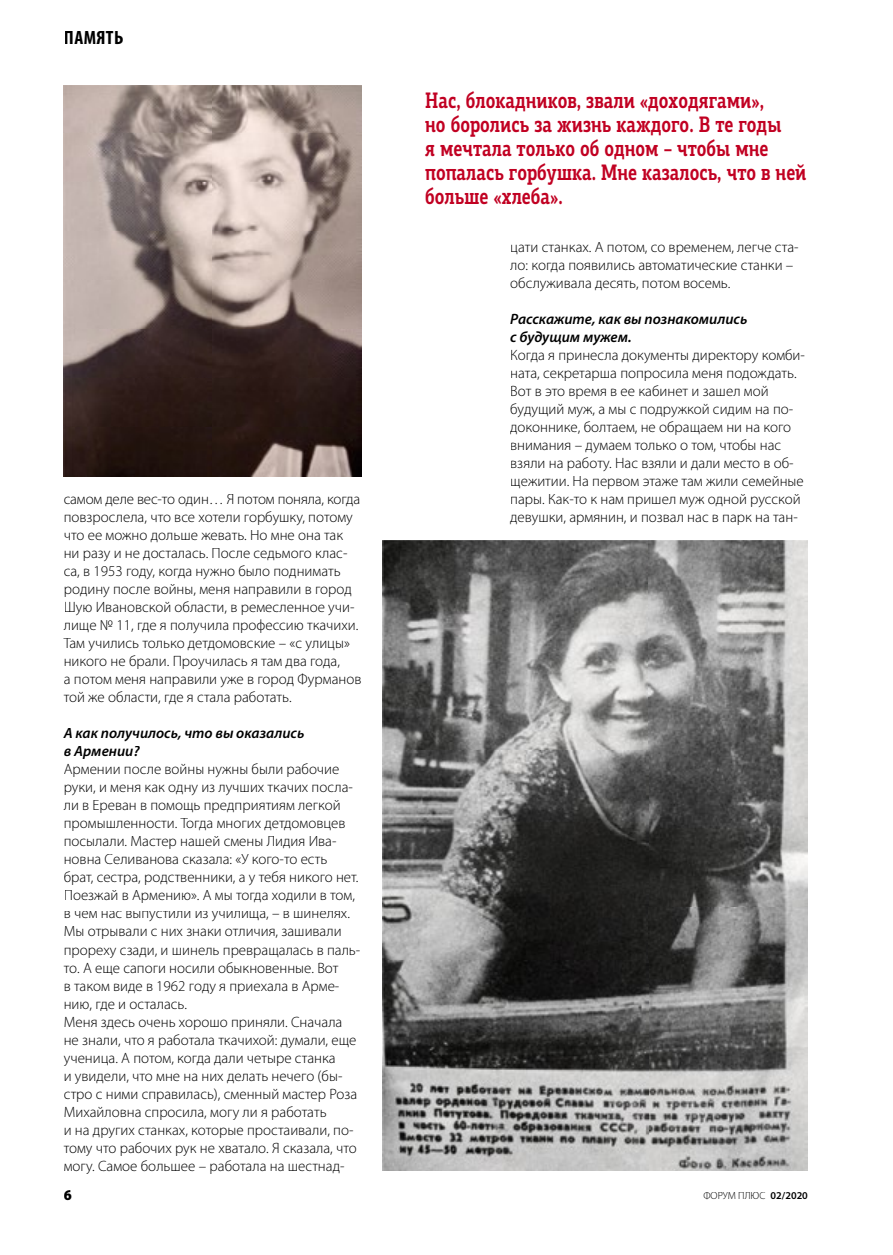
<style>
.page{position:relative;width:893px;height:1255px;background:#fff}
.page>*{position:absolute;margin:0;border:0;box-sizing:border-box;transform-origin:0 0}
.t1{font:700 22.5px/24px "PF Agora Slab Pro";color:#c10122;scale:.75 1}
.t2{font:700 condensed 19.5px "Myriad Pro";letter-spacing:.02em;color:#000}
.t3{font:300 15px/18px "Myriad Pro";color:#000}
.t4{font:italic 600 15px/18px "Myriad Pro";color:#000}
.t5{font:900 semi-condensed 15px "Myriad Pro";color:#000}
.t6{font:300 10.5px "Myriad Pro";color:#000}
.s1{font-weight:600}
</style>
<div class="page">
<img style="left:64px;top:85px;width:297px;height:391px">
<img style="left:383px;top:540px;width:425px;height:630px">
<h2 class="t2" style="left:64px;top:27px;width:61px">ПАМЯТЬ</h2>
<p class="t3" style="left:64px;top:490px;width:299px">самом деле вес-то один… Я потом поняла, когда повзрослела, что все хотели горбушку, потому что ее можно дольше жевать. Но мне она так ни разу и не досталась. После седьмого клас&shy;са, в 1953 году, когда нужно было поднимать родину после войны, меня направили в город Шую Ивановской области, в ремесленное учи&shy;лище № 11, где я получила профессию ткачихи.<br>Там учились только детдомовские – «с улицы» никого не брали. Проучилась я там два года,<br>а потом меня направили уже в город Фурманов той же области, где я стала работать.</p>
<p class="t4" style="left:64px;top:724px;width:242px">А как получилось, что вы оказались в Армении?</p>
<p class="t3" style="left:64px;top:760px;width:298px">Армении после войны нужны были рабочие руки, и меня как одну из лучших ткачих посла&shy;ли в Ереван в помощь предприятиям легкой промышленности. Тогда многих детдомовцев посылали. Мастер нашей смены Лидия Ива&shy;новна Селиванова сказала: «У кого-то есть брат, сестра, родственники, а у тебя никого нет.<br>Поезжай в Армению». А мы тогда ходили в том, в чем нас выпустили из училища, – в шинелях.<br>Мы отрывали с них знаки отличия, зашивали прореху сзади, и шинель превращалась в паль&shy;то. А еще сапоги носили обыкновенные. Вот<br>в таком виде в 1962 году я приехала в Арме&shy;нию, где и осталась.<br>Меня здесь очень хорошо приняли. Сначала не знали, что я работала ткачихой: думали, еще ученица. А потом, когда дали четыре станка<br>и увидели, что мне на них делать нечего (бы&shy;стро с ними справилась), сменный мастер Роза Михайловна спросила, могу ли я работать<br>и на других станках, которые простаивали, по&shy;тому что рабочих рук не хватало. Я сказала, что могу. Самое большее – работала на шестнад-</p>
<h1 class="t1" style="left:425px;top:88px;width:510px">Нас, блокадников, звали «доходягами»,<br>но боролись за жизнь каждого. В те годы<br>я мечтала только об одном – чтобы мне попалась горбушка. Мне казалось, что в ней больше «хлеба».</h1>
<p class="t3" style="left:510px;top:238px;width:290px">цати станках. А потом, со временем, легче ста&shy;ло: когда появились автоматические станки – обслуживала десять, потом восемь.</p>
<p class="t4" style="left:510px;top:310px;width:239px">Расскажите, как вы познакомились с будущим мужем.</p>
<p class="t3" style="left:510px;top:346px;width:296px">Когда я принесла документы директору комби&shy;ната, секретарша попросила меня подождать.<br>Вот в это время в ее кабинет и зашел мой будущий муж, а мы с подружкой сидим на по&shy;доконнике, болтаем, не обращаем ни на кого внимания – думаем только о том, чтобы нас взяли на работу. Нас взяли и дали место в об&shy;щежитии. На первом этаже там жили семейные пары. Как-то к нам пришел муж одной русской девушки, армянин, и позвал нас в парк на тан-</p>
<p class="t5" style="left:64px;top:1186px;width:10px">6</p>
<p class="t6" style="left:703px;top:1190px;width:106px">ФОРУМ ПЛЮС <span class="s1">02/2020</span></p>
</div>
